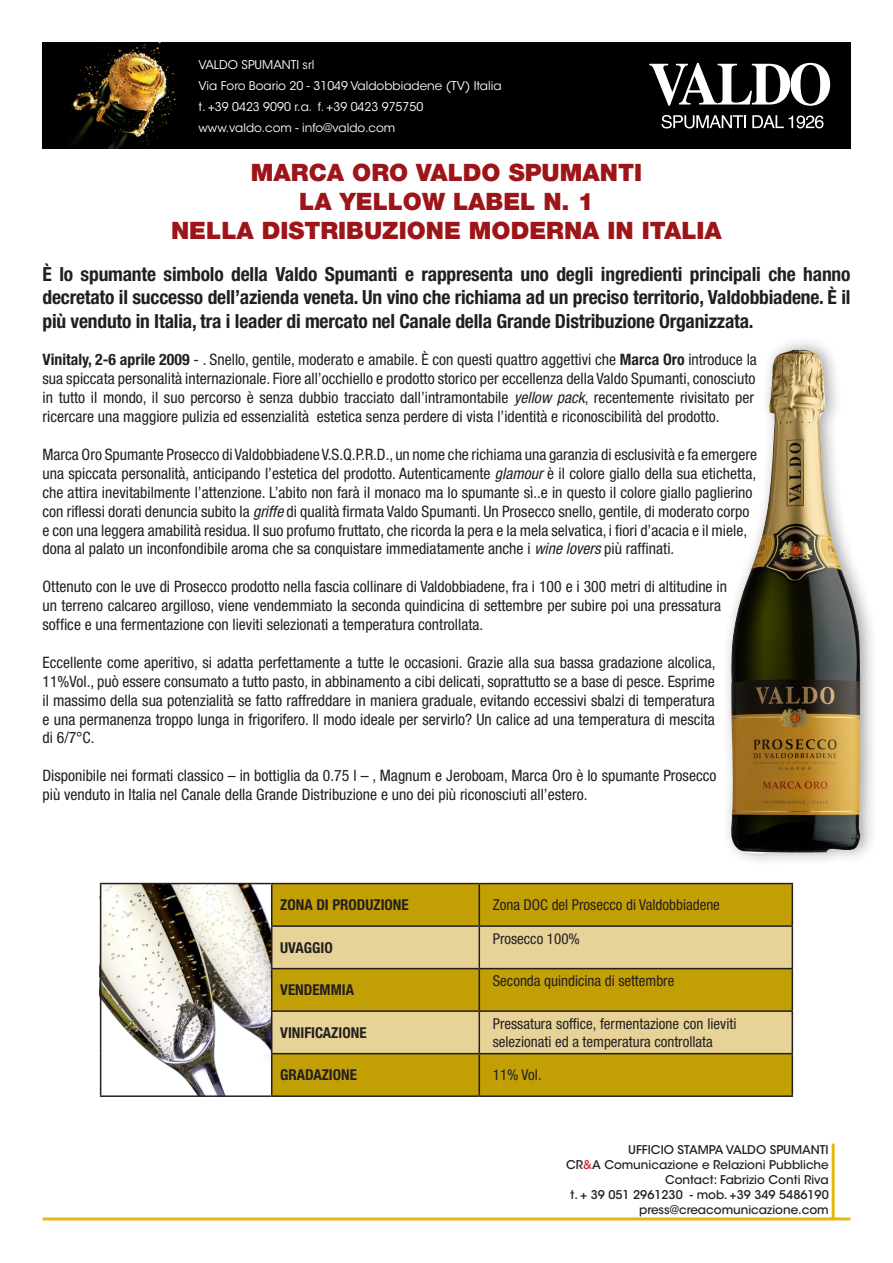
<style>
.page{position:relative;width:893px;height:1263px;background:#fff}
.page>*{position:absolute;margin:0;border:0;box-sizing:border-box;transform-origin:0 0}
.t1{font:900 24px/28.8px "Helvetica Neue LT Std";color:#9e1519;text-align:center}
.t2{font:700 condensed 19.5px/23.4px "Helvetica Neue LT Std";letter-spacing:-.01em;color:#231f20;text-align:justify}
.t3{font:condensed 15.75px/18.9px "Helvetica Neue LT Std";color:#231f20}
.t4{font:condensed 15px/18px "Helvetica Neue LT Std";color:#231f20}
.t5{font:700 condensed 15px "Helvetica Neue LT Std";color:#231f20}
.t6{font:500 12px/15px "ITC Avant Garde Std";color:#231f20;text-align:right}
.t7{font:12px/21px "ITC Avant Garde Std";color:#fff}
.s1{font-weight:700}
.s2{font-style:italic}
.s3{color:#d1232a}
</style>
<div class="page">
<div style="left:720px;top:335px;width:158px;height:532px;background:#231f20;opacity:.4"></div>
<img style="left:728px;top:350px;width:133px;height:505px">
<hr style="left:43px;top:1217px;width:807px;height:3px;background:#e8b809">
<hr style="left:832px;top:1143px;width:3px;height:76px;background:#e8b809">
<div style="left:43px;top:43px;width:807px;height:106px;background:#000"></div>
<svg style="left:649px;top:63px;width:181px;height:43px"></svg>
<svg style="left:661px;top:115px;width:85px;height:13px"></svg>
<svg style="left:752px;top:115px;width:71px;height:13px"></svg>
<img style="left:101px;top:884px;width:170px;height:211px">
<div style="left:272px;top:884px;width:520px;height:211px;background:#c39f06"></div>
<svg style="left:272px;top:927px;width:520px;height:126px;background:#d9c066"></svg>
<hr style="left:100px;top:883px;width:172px;height:1px;background:#231f20">
<hr style="left:100px;top:884px;width:1px;height:42px;background:#231f20">
<hr style="left:100px;top:926px;width:1px;height:42px;background:#231f20">
<hr style="left:100px;top:968px;width:1px;height:43px;background:#231f20">
<hr style="left:100px;top:1011px;width:1px;height:43px;background:#231f20">
<hr style="left:100px;top:1054px;width:1px;height:41px;background:#231f20">
<hr style="left:100px;top:1095px;width:172px;height:2px;background:#231f20">
<hr style="left:272px;top:883px;width:207px;height:1px;background:#231f20">
<hr style="left:271px;top:884px;width:1px;height:41px;background:#231f20">
<hr style="left:479px;top:883px;width:314px;height:1px;background:#231f20">
<hr style="left:479px;top:884px;width:1px;height:41px;background:#231f20">
<hr style="left:792px;top:884px;width:1px;height:41px;background:#231f20">
<hr style="left:271px;top:925px;width:208px;height:2px;background:#231f20">
<hr style="left:271px;top:927px;width:1px;height:41px;background:#231f20">
<hr style="left:479px;top:925px;width:314px;height:2px;background:#231f20">
<hr style="left:479px;top:927px;width:1px;height:41px;background:#231f20">
<hr style="left:792px;top:927px;width:1px;height:41px;background:#231f20">
<hr style="left:271px;top:968px;width:208px;height:1px;background:#231f20">
<hr style="left:271px;top:969px;width:1px;height:41px;background:#231f20">
<hr style="left:479px;top:968px;width:314px;height:1px;background:#231f20">
<hr style="left:479px;top:969px;width:1px;height:41px;background:#231f20">
<hr style="left:792px;top:969px;width:1px;height:41px;background:#231f20">
<hr style="left:271px;top:1010px;width:208px;height:2px;background:#231f20">
<hr style="left:271px;top:1012px;width:1px;height:41px;background:#231f20">
<hr style="left:479px;top:1010px;width:314px;height:2px;background:#231f20">
<hr style="left:479px;top:1012px;width:1px;height:41px;background:#231f20">
<hr style="left:792px;top:1012px;width:1px;height:41px;background:#231f20">
<hr style="left:271px;top:1053px;width:208px;height:1px;background:#231f20">
<hr style="left:271px;top:1054px;width:1px;height:41px;background:#231f20">
<hr style="left:479px;top:1053px;width:314px;height:1px;background:#231f20">
<hr style="left:479px;top:1054px;width:1px;height:41px;background:#231f20">
<hr style="left:792px;top:1054px;width:1px;height:41px;background:#231f20">
<hr style="left:272px;top:1095px;width:207px;height:2px;background:#231f20">
<hr style="left:479px;top:1095px;width:314px;height:2px;background:#231f20">
<p class="t7" style="left:198px;top:54px;width:305px">VALDO SPUMANTI srl<br>Via Foro Boario 20 - 31049 Valdobbiadene (TV) Italia t. +39 0423 9090 r.a. f. +39 0423 975750 www.valdo.com - info@valdo.com</p>
<h1 class="t1" style="left:171px;top:158px;width:552px">MARCA ORO VALDO SPUMANTI<br>LA YELLOW LABEL N. 1<br>NELLA DISTRIBUZIONE MODERNA IN ITALIA</h1>
<p class="t2" style="left:43px;top:262px;width:809px">È lo spumante simbolo della Valdo Spumanti e rappresenta uno degli ingredienti principali che hanno decretato il successo dell’azienda veneta. Un vino che richiama ad un preciso territorio, Valdobbiadene. È il più venduto in Italia, tra i leader di mercato nel Canale della Grande Distribuzione Organizzata.</p>
<p class="t3" style="left:43px;top:350px;width:716px"><span class="s1">Vinitaly, 2-6 aprile 2009</span> - . Snello, gentile, moderato e amabile. È con questi quattro aggettivi che <span class="s1">Marca Oro</span> introduce la sua spiccata personalità internazionale. Fiore all’occhiello e prodotto storico per eccellenza della Valdo Spumanti, conosciuto in tutto il mondo, il suo percorso è senza dubbio tracciato dall’intramontabile <span class="s2">yellow pack</span>, recentemente rivisitato per ricercare una maggiore pulizia ed essenzialità estetica senza perdere di vista l’identità e riconoscibilità del prodotto.</p>
<p class="t3" style="left:43px;top:445px;width:716px">Marca Oro Spumante Prosecco di Valdobbiadene V.S.Q.P.R.D., un nome che richiama una garanzia di esclusività e fa emergere una spiccata personalità, anticipando l’estetica del prodotto. Autenticamente <span class="s2">glamour</span> è il colore giallo della sua etichetta, che attira inevitabilmente l’attenzione. L’abito non farà il monaco ma lo spumante sì..e in questo il colore giallo paglierino con riflessi dorati denuncia subito la <span class="s2">griffe</span> di qualità firmata Valdo Spumanti. Un Prosecco snello, gentile, di moderato corpo e con una leggera amabilità residua. Il suo profumo fruttato, che ricorda la pera e la mela selvatica, i fiori d’acacia e il miele, dona al palato un inconfondibile aroma che sa conquistare immediatamente anche i <span class="s2">wine lovers</span> più raffinati.</p>
<p class="t3" style="left:43px;top:577px;width:686px">Ottenuto con le uve di Prosecco prodotto nella fascia collinare di Valdobbiadene, fra i 100 e i 300 metri di altitudine in un terreno calcareo argilloso, viene vendemmiato la seconda quindicina di settembre per subire poi una pressatura soffice e una fermentazione con lieviti selezionati a temperatura controllata.</p>
<p class="t3" style="left:43px;top:653px;width:674px;text-align:justify">Eccellente come aperitivo, si adatta perfettamente a tutte le occasioni. Grazie alla sua bassa gradazione alcolica, 11%Vol., può essere consumato a tutto pasto, in abbinamento a cibi delicati, soprattutto se a base di pesce. Esprime il massimo della sua potenzialità se fatto raffreddare in maniera graduale, evitando eccessivi sbalzi di temperatura e una permanenza troppo lunga in frigorifero. Il modo ideale per servirlo? Un calice ad una temperatura di mescita di 6/7°C.</p>
<p class="t3" style="left:43px;top:766px;width:675px">Disponibile nei formati classico – in bottiglia da 0.75 l – , Magnum e Jeroboam, Marca Oro è lo spumante Prosecco più venduto in Italia nel Canale della Grande Distribuzione e uno dei più riconosciuti all’estero.</p>
<p class="t5" style="left:280px;top:896px;width:130px">ZONA DI PRODUZIONE</p>
<p class="t4" style="left:493px;top:896px;width:229px">Zona DOC del Prosecco di Valdobbiadene</p>
<p class="t5" style="left:280px;top:938px;width:54px">UVAGGIO</p>
<p class="t4" style="left:493px;top:929px;width:89px">Prosecco 100%</p>
<p class="t5" style="left:280px;top:981px;width:75px">VENDEMMIA</p>
<p class="t4" style="left:493px;top:972px;width:183px">Seconda quindicina di settembre</p>
<p class="t5" style="left:280px;top:1023px;width:88px">VINIFICAZIONE</p>
<p class="t4" style="left:493px;top:1014px;width:245px">Pressatura soffice, fermentazione con lieviti selezionati ed a temperatura controllata</p>
<p class="t5" style="left:280px;top:1066px;width:78px">GRADAZIONE</p>
<p class="t4" style="left:493px;top:1066px;width:50px">11% Vol.</p>
<p class="t6" style="left:566px;top:1142px;width:264px">UFFICIO STAMPA VALDO SPUMANTI<br>CR<span class="s3">&amp;</span>A Comunicazione e Relazioni Pubbliche Contact: Fabrizio Conti Riva<br>t. + 39 051 2961230 - mob. +39 349 5486190 press@creacomunicazione.com</p>
</div>
